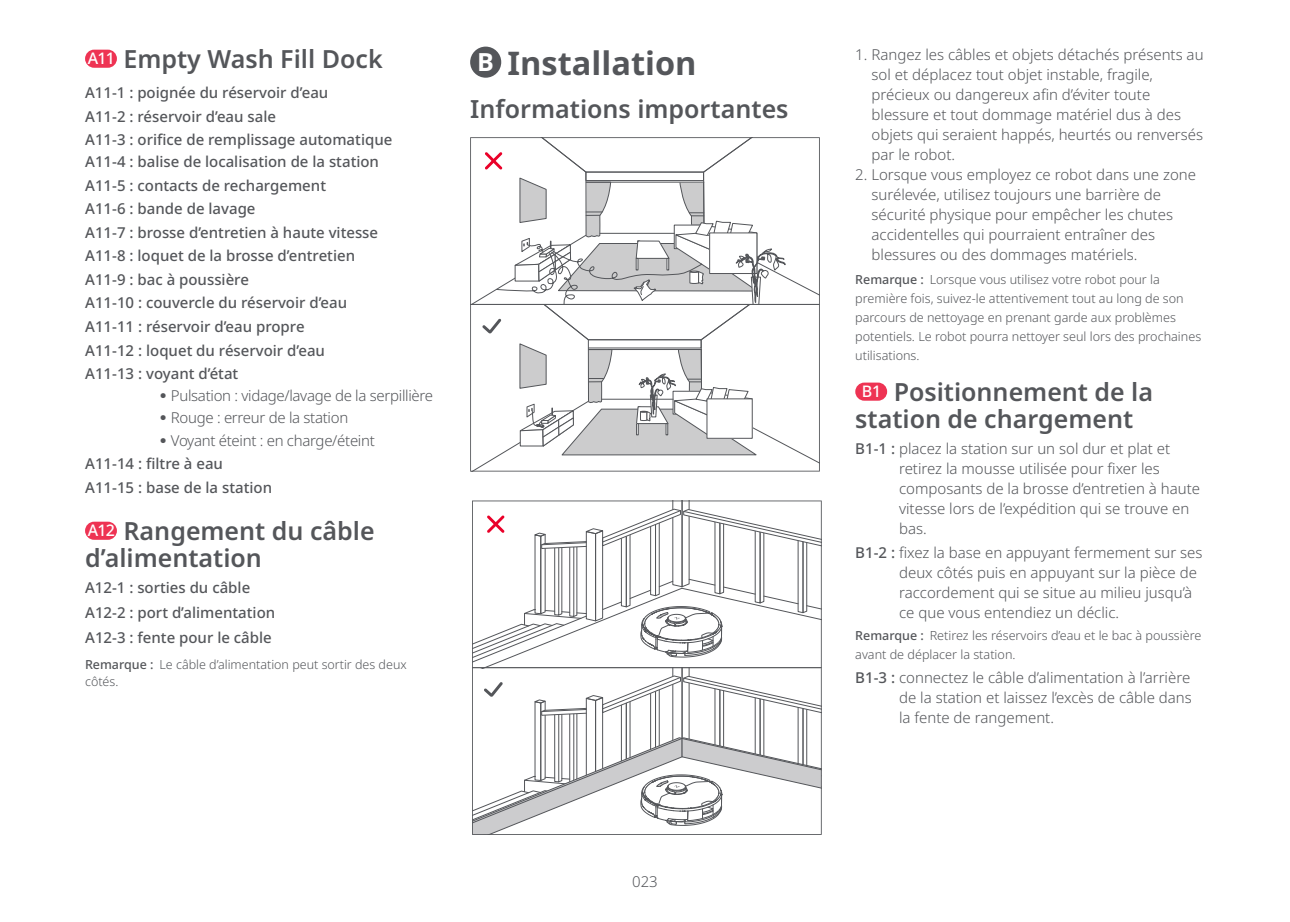
<style>
.page{position:relative;width:1290px;height:922px;background:#fff}
.page>*{position:absolute;margin:0;border:0;box-sizing:border-box;transform-origin:0 0}
.t1{font:700 32.5px "Noto Sans";color:#54565a}
.t2{font:600 25px/27.5px "Noto Sans";color:#54565a}
.t3{font:300 15px/20px "Noto Sans";color:#54565a}
.t4{font:500 15px "Noto Sans";color:#54565a}
.t5{font:300 15px "Noto Sans";letter-spacing:-.02em;color:#54565a}
.t6{font:300 12.5px/19px "Noto Sans";color:#54565a}
.t7{font:500 12.5px "Noto Sans";color:#54565a}
.s1{font-weight:500;font-size:16px;color:#fff}
.s2{font-family:"Ping Fang SC";font-weight:400}
.s3{font-size:25px;color:#fff}
.s4{font-weight:500}
</style>
<div class="page">
<div style="left:85px;top:50px;width:32px;height:18px;background:#ee3353;border-radius:9px"></div>
<div style="left:85px;top:521px;width:32px;height:18px;background:#ee3353;border-radius:9px"></div>
<div style="left:470px;top:47px;width:31px;height:31px;background:#54565a;border-radius:50%"></div>
<svg style="left:470px;top:137px;width:350px;height:334px"></svg>
<svg style="left:472px;top:500px;width:350px;height:334px"></svg>
<div style="left:855px;top:382px;width:32px;height:18px;background:#ee3353;border-radius:9px"></div>
<h2 class="t2" style="left:88px;top:45px;width:297px"><span class="s1">A11</span> Empty Wash Fill Dock</h2>
<p class="t4" style="left:85px;top:82px;width:245px">A11-1 : poignée du réservoir d’eau</p>
<p class="t4" style="left:85px;top:105px;width:192px">A11-2 : réservoir d’eau sale</p>
<p class="t4" style="left:85px;top:129px;width:309px">A11-3 : orifice de remplissage automatique</p>
<p class="t4" style="left:85px;top:151px;width:295px">A11-4 : balise de localisation de la station</p>
<p class="t4" style="left:85px;top:175px;width:242px">A11-5 : contacts de rechargement</p>
<p class="t4" style="left:85px;top:198px;width:172px">A11-6 : bande de lavage</p>
<p class="t4" style="left:85px;top:222px;width:294px">A11-7 : brosse d’entretien à haute vitesse</p>
<p class="t4" style="left:85px;top:245px;width:271px">A11-8 : loquet de la brosse d’entretien</p>
<p class="t4" style="left:85px;top:269px;width:165px">A11-9 : bac à poussière</p>
<p class="t4" style="left:85px;top:292px;width:263px">A11-10 : couvercle du réservoir d’eau</p>
<p class="t4" style="left:85px;top:316px;width:221px">A11-11 : réservoir d’eau propre</p>
<p class="t4" style="left:85px;top:339px;width:241px">A11-12 : loquet du réservoir d’eau</p>
<p class="t4" style="left:85px;top:363px;width:155px">A11-13 : voyant d’état</p>
<p class="t5" style="left:159px;top:384px;width:275px"><span class="s2">•</span> Pulsation : vidage/lavage de la serpillière</p>
<p class="t5" style="left:159px;top:407px;width:190px"><span class="s2">•</span> Rouge : erreur de la station</p>
<p class="t5" style="left:159px;top:429px;width:217px"><span class="s2">•</span> Voyant éteint : en charge/éteint</p>
<p class="t4" style="left:85px;top:453px;width:139px">A11-14 : filtre à eau</p>
<p class="t4" style="left:85px;top:476px;width:188px">A11-15 : base de la station</p>
<h2 class="t2" style="left:85px;top:517px;width:291px"><span class="s1">A12</span> Rangement du câble d’alimentation</h2>
<p class="t4" style="left:85px;top:577px;width:167px">A12-1 : sorties du câble</p>
<p class="t4" style="left:85px;top:602px;width:192px">A12-2 : port d’alimentation</p>
<p class="t4" style="left:85px;top:627px;width:188px">A12-3 : fente pour le câble</p>
<p class="t6" style="left:159px;top:655px;width:249px">Le câble d’alimentation peut sortir des deux</p>
<p class="t6" style="left:85px;top:672px;width:35px">côtés.</p>
<p class="t7" style="left:85px;top:655px;width:70px">Remarque :</p>
<h1 class="t1" style="left:477px;top:40px;width:221px"><span class="s3">B</span> Installation</h1>
<h2 class="t2" style="left:470px;top:95px;width:320px">Informations importantes</h2>
<p class="t3" style="left:632px;top:872px;width:27px">023</p>
<p class="t3" style="left:871px;top:45px;width:333px;text-indent:-16px">1. Rangez les câbles et objets détachés présents au sol et déplacez tout objet instable, fragile, précieux ou dangereux afin d’éviter toute blessure et tout dommage matériel dus à des objets qui seraient happés, heurtés ou renversés par le robot.</p>
<p class="t3" style="left:871px;top:165px;width:326px;text-indent:-16px">2. Lorsque vous employez ce robot dans une zone surélevée, utilisez toujours une barrière de sécurité physique pour empêcher les chutes accidentelles qui pourraient entraîner des blessures ou des dommages matériels.</p>
<p class="t6" style="left:855px;top:270px;width:347px"><span class="s4">Remarque :</span> Lorsque vous utilisez votre robot pour la première fois, suivez-le attentivement tout au long de son parcours de nettoyage en prenant garde aux problèmes potentiels. Le robot pourra nettoyer seul lors des prochaines utilisations.</p>
<h2 class="t2" style="left:855px;top:378px;width:299px"><span class="s1">B1</span> Positionnement de la station de chargement</h2>
<p class="t3" style="left:899px;top:438px;width:303px;text-indent:-44px"><span class="s4">B1-1 :</span> placez la station sur un sol dur et plat et retirez la mousse utilisée pour fixer les composants de la brosse d’entretien à haute vitesse lors de l’expédition qui se trouve en bas.</p>
<p class="t3" style="left:899px;top:542px;width:305px;text-indent:-44px"><span class="s4">B1-2 :</span> fixez la base en appuyant fermement sur ses deux côtés puis en appuyant sur la pièce de raccordement qui se situe au milieu jusqu’à ce que vous entendiez un déclic.</p>
<p class="t6" style="left:855px;top:626px;width:348px;text-indent:74px">Retirez les réservoirs d’eau et le bac à poussière avant de déplacer la station.</p>
<p class="t7" style="left:855px;top:626px;width:70px">Remarque :</p>
<p class="t3" style="left:899px;top:668px;width:294px;text-align:justify;text-indent:-44px"><span class="s4">B1-3 :</span> connectez le câble d’alimentation à l’arrière de la station et laissez l’excès de câble dans la fente de rangement.</p>
</div>
